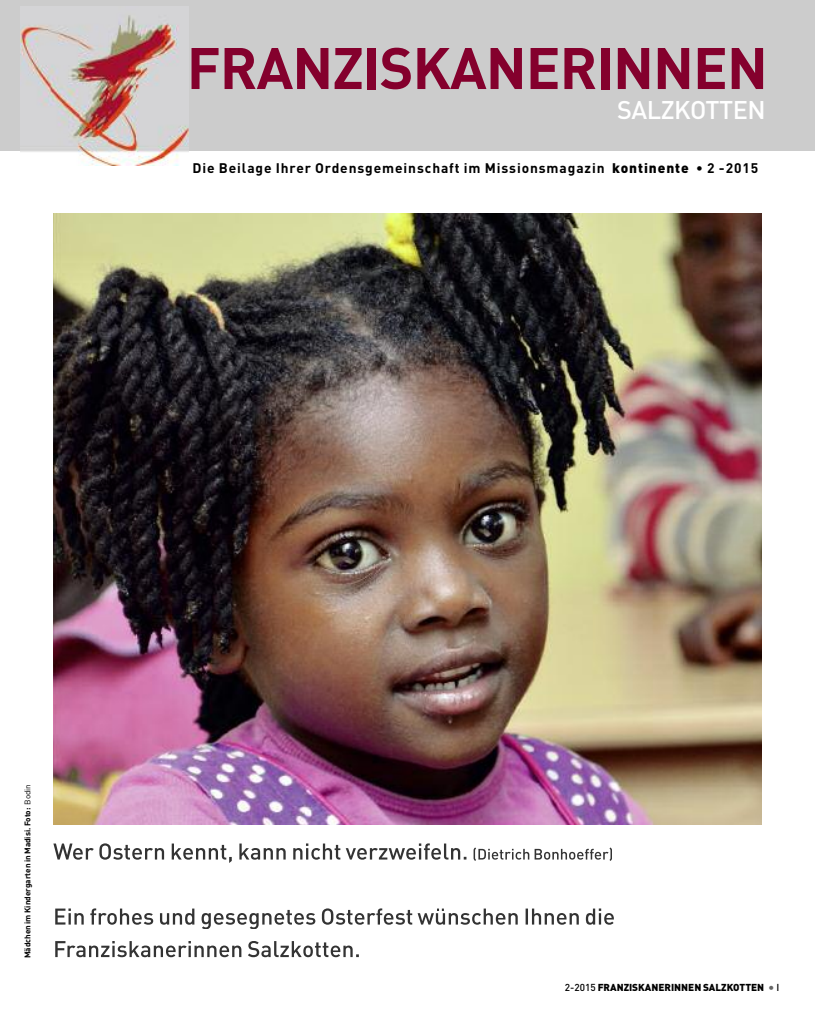
<style>
.page{position:relative;width:815px;height:1028px;background:#fff}
.page>*{position:absolute;margin:0;border:0;box-sizing:border-box;transform-origin:0 0}
.t1{font:700 57.62px "DIN Pro";letter-spacing:-.015em;color:#84002d}
.t2{font:500 25.25px "DIN Pro";letter-spacing:-.02em;color:#fff}
.t3{font:700 13.75px "DIN Pro";letter-spacing:.065em;color:#000}
.t4{font:900 10px "DIN Pro";color:#000}
.t5{font:700 8.12px "DIN Pro";color:#000}
.s1{font-weight:900}
.s2{font-weight:400}
.s3{font-weight:500}
.s4{font-weight:500;font-size:12.5px;color:#666}
</style>
<div class="page">
<div style="left:0;top:0;width:815px;height:151px;background:#ccc"></div>
<img style="left:21px;top:7px;width:168px;height:158px">
<img style="left:53px;top:214px;width:709px;height:611px">
<svg style="left:53px;top:843px;width:207px;height:20px"></svg>
<svg style="left:474px;top:847px;width:109px;height:14px"></svg>
<svg style="left:55px;top:908px;width:169px;height:21px"></svg>
<svg style="left:55px;top:941px;width:186px;height:16px"></svg>
<h1 class="t1" style="left:187px;top:34px;width:583px">FRANZISKANERINNEN</h1>
<h2 class="t2" style="left:617px;top:95px;width:150px">SALZKOTTEN</h2>
<p class="t3" style="left:193px;top:160px;width:567px">Die Beilage Ihrer Ordensgemeinschaft im Missionsmagazin <span class="s1">kontinente</span> • 2 -2015</p>
<p class="t5" style="left:23px;top:958px;width:176px;rotate:-90deg">Mädchen im Kindergarten in Madisi. Foto: <span class="s2">Bodin</span></p>
<p class="t4" style="left:565px;top:982px;width:216px"><span class="s3">2-2015</span> FRANZISKANERINNEN SALZKOTTEN <span class="s4">•</span> <span class="s3">I</span></p>
</div>
